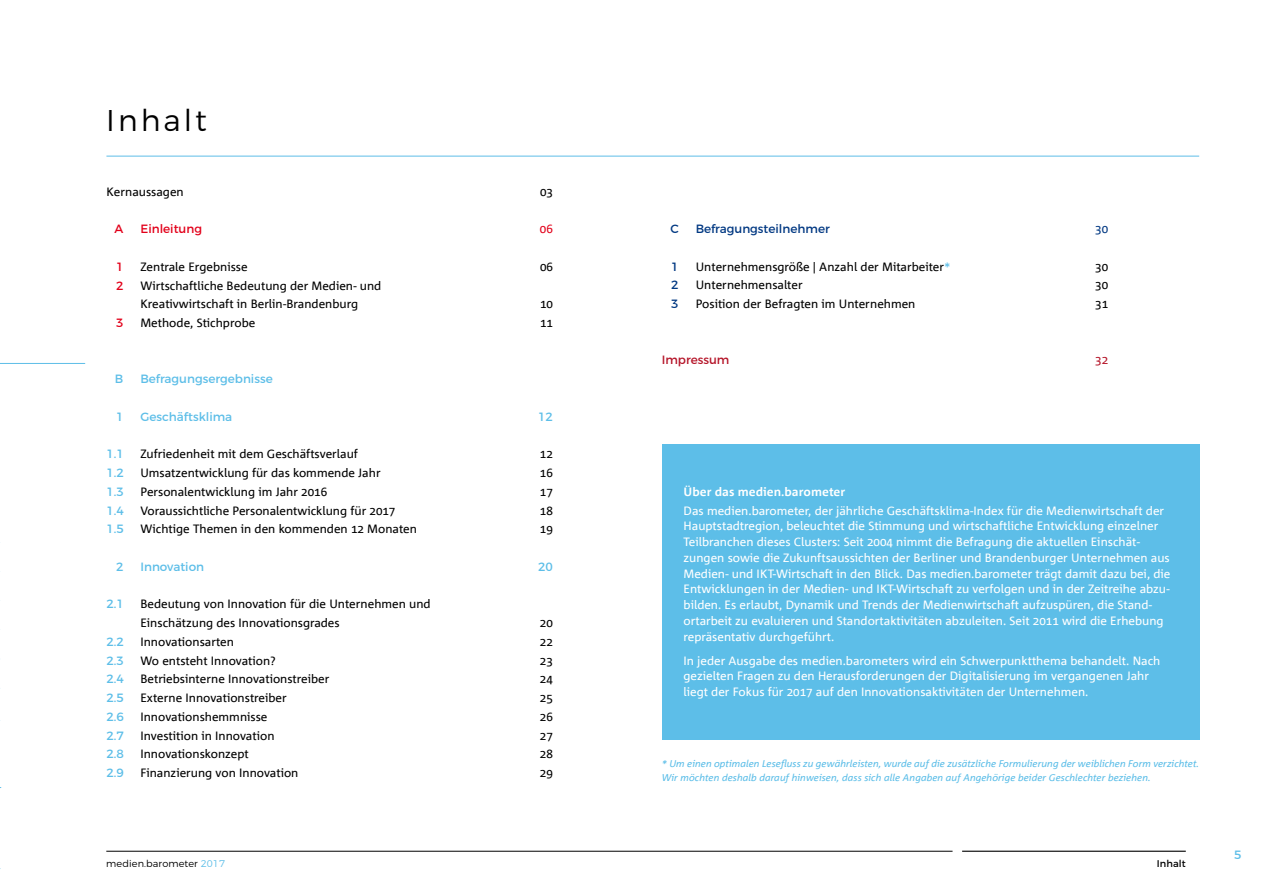
<style>
.page{position:relative;width:1263px;height:893px;background:#fff}
.page>*{position:absolute;margin:0;border:0;box-sizing:border-box;transform-origin:0 0}
.t1{font:300 30px "Montserrat";letter-spacing:.1em;color:#000}
.t2{font:12px/15.8px "Corpid Office";color:#fff}
.t3{font:12px/18.8px "Corpid Office";color:#000}
.t4{font:12px "Montserrat";color:#5dbee8}
.t5{font:12px "Montserrat";color:#003882}
.t6{font:700 12px "Corpid Office";color:#fff}
.t7{font:12px "Montserrat";color:#e2001a}
.t8{font:12px "Montserrat";color:#b51529}
.t9{font:12px "Corpid Office";color:#e2001a}
.t10{font:12px "Corpid Office";color:#003882}
.t11{font:12px "Corpid Office";color:#b51529}
.t12{font:italic 9.75px/13.5px "Corpid Office";color:#5dbee8}
.t13{font:300 9.75px "Montserrat";letter-spacing:.01em;color:#000}
.t14{font:9.75px "Montserrat";letter-spacing:.01em;color:#000}
.s1{color:#5dbee8}
</style>
<div class="page">
<hr style="left:962px;top:851px;width:224px;height:1px;background:#000">
<hr style="left:106px;top:851px;width:846px;height:1px;background:#000">
<hr style="left:106px;top:156px;width:1093px;height:1px;background:#5dbee8">
<div style="left:662px;top:444px;width:537px;height:296px;background:#5dbee8"></div>
<h1 class="t1" style="left:106px;top:102px;width:102px">Inhalt</h1>
<p class="t3" style="left:106px;top:183px;width:79px">Kernaussagen</p>
<p class="t3" style="left:540px;top:183px;width:14px">03</p>
<p class="t7" style="left:115px;top:222px;width:10px">A</p>
<p class="t7" style="left:140px;top:222px;width:63px">Einleitung</p>
<p class="t9" style="left:540px;top:223px;width:14px">06</p>
<p class="t7" style="left:116px;top:259px;width:9px">1</p>
<p class="t3" style="left:140px;top:258px;width:109px">Zentrale Ergebnisse</p>
<p class="t3" style="left:540px;top:258px;width:14px">06</p>
<p class="t7" style="left:116px;top:278px;width:9px">2</p>
<p class="t3" style="left:140px;top:276px;width:242px">Wirtschaftliche Bedeutung der Medien- und<br>Kreativwirtschaft in Berlin-Brandenburg</p>
<p class="t3" style="left:540px;top:295px;width:14px">10</p>
<p class="t7" style="left:116px;top:315px;width:9px">3</p>
<p class="t3" style="left:140px;top:314px;width:116px">Methode, Stichprobe</p>
<p class="t3" style="left:540px;top:314px;width:14px">11</p>
<p class="t4" style="left:115px;top:372px;width:10px">B</p>
<p class="t4" style="left:140px;top:372px;width:134px">Befragungsergebnisse</p>
<p class="t4" style="left:116px;top:409px;width:9px">1</p>
<p class="t4" style="left:140px;top:409px;width:93px">Geschäftsklima</p>
<p class="t4" style="left:538px;top:409px;width:16px">12</p>
<p class="t4" style="left:106px;top:447px;width:19px">1.1</p>
<p class="t3" style="left:140px;top:445px;width:219px">Zufriedenheit mit dem Geschäftsverlauf</p>
<p class="t3" style="left:540px;top:445px;width:14px">12</p>
<p class="t4" style="left:106px;top:465px;width:19px">1.2</p>
<p class="t3" style="left:140px;top:464px;width:242px">Umsatzentwicklung für das kommende Jahr</p>
<p class="t3" style="left:540px;top:464px;width:14px">16</p>
<p class="t4" style="left:106px;top:484px;width:19px">1.3</p>
<p class="t3" style="left:140px;top:483px;width:188px">Personalentwicklung im Jahr 2016</p>
<p class="t3" style="left:540px;top:483px;width:14px">17</p>
<p class="t4" style="left:106px;top:503px;width:19px">1.4</p>
<p class="t3" style="left:140px;top:501px;width:256px">Voraussichtliche Personalentwicklung für 2017</p>
<p class="t3" style="left:540px;top:501px;width:14px">18</p>
<p class="t4" style="left:106px;top:522px;width:19px">1.5</p>
<p class="t3" style="left:140px;top:520px;width:278px">Wichtige Themen in den kommenden 12 Monaten</p>
<p class="t3" style="left:540px;top:520px;width:14px">19</p>
<p class="t4" style="left:116px;top:559px;width:9px">2</p>
<p class="t4" style="left:140px;top:559px;width:65px">Innovation</p>
<p class="t4" style="left:538px;top:559px;width:16px">20</p>
<p class="t4" style="left:106px;top:597px;width:19px">2.1</p>
<p class="t3" style="left:140px;top:595px;width:292px">Bedeutung von Innovation für die Unternehmen und<br>Einschätzung des Innovationsgrades</p>
<p class="t3" style="left:540px;top:614px;width:14px">20</p>
<p class="t4" style="left:106px;top:634px;width:19px">2.2</p>
<p class="t3" style="left:140px;top:633px;width:95px">Innovationsarten</p>
<p class="t3" style="left:540px;top:633px;width:14px">22</p>
<p class="t4" style="left:106px;top:653px;width:19px">2.3</p>
<p class="t3" style="left:140px;top:651px;width:137px">Wo entsteht Innovation?</p>
<p class="t3" style="left:540px;top:651px;width:14px">23</p>
<p class="t4" style="left:106px;top:672px;width:19px">2.4</p>
<p class="t3" style="left:140px;top:670px;width:190px">Betriebsinterne Innovationstreiber</p>
<p class="t3" style="left:540px;top:670px;width:14px">24</p>
<p class="t4" style="left:106px;top:690px;width:19px">2.5</p>
<p class="t3" style="left:140px;top:689px;width:148px">Externe Innovationstreiber</p>
<p class="t3" style="left:540px;top:689px;width:14px">25</p>
<p class="t4" style="left:106px;top:709px;width:19px">2.6</p>
<p class="t3" style="left:140px;top:708px;width:128px">Innovationshemmnisse</p>
<p class="t3" style="left:540px;top:708px;width:14px">26</p>
<p class="t4" style="left:106px;top:728px;width:19px">2.7</p>
<p class="t3" style="left:140px;top:726px;width:136px">Investition in Innovation</p>
<p class="t3" style="left:540px;top:726px;width:14px">27</p>
<p class="t4" style="left:106px;top:747px;width:19px">2.8</p>
<p class="t3" style="left:140px;top:745px;width:110px">Innovationskonzept</p>
<p class="t3" style="left:540px;top:745px;width:14px">28</p>
<p class="t4" style="left:106px;top:765px;width:19px">2.9</p>
<p class="t3" style="left:140px;top:764px;width:160px">Finanzierung von Innovation</p>
<p class="t3" style="left:540px;top:764px;width:14px">29</p>
<p class="t13" style="left:106px;top:858px;width:120px">medien.barometer <span class="s1">2017</span></p>
<p class="t5" style="left:670px;top:222px;width:10px">C</p>
<p class="t5" style="left:696px;top:222px;width:136px">Befragungsteilnehmer</p>
<p class="t10" style="left:1095px;top:222px;width:14px">30</p>
<p class="t5" style="left:671px;top:259px;width:9px">1</p>
<p class="t3" style="left:696px;top:258px;width:256px">Unternehmensgröße | Anzahl der Mitarbeiter<span class="s1">*</span></p>
<p class="t3" style="left:1095px;top:258px;width:14px">30</p>
<p class="t5" style="left:671px;top:278px;width:9px">2</p>
<p class="t3" style="left:696px;top:276px;width:108px">Unternehmensalter</p>
<p class="t3" style="left:1095px;top:276px;width:14px">30</p>
<p class="t5" style="left:671px;top:297px;width:9px">3</p>
<p class="t3" style="left:696px;top:295px;width:221px">Position der Befragten im Unternehmen</p>
<p class="t3" style="left:1095px;top:295px;width:14px">31</p>
<p class="t8" style="left:662px;top:353px;width:69px">Impressum</p>
<p class="t11" style="left:1095px;top:354px;width:14px">32</p>
<p class="t6" style="left:683px;top:485px;width:163px">Über das medien.barometer</p>
<p class="t2" style="left:683px;top:503px;width:488px">Das medien.barometer, der jährliche Geschäftsklima-Index für die Medienwirtschaft der Hauptstadtregion, beleuchtet die Stimmung und wirtschaftliche Entwicklung einzelner Teilbranchen dieses Clusters: Seit 2004 nimmt die Befragung die aktuellen Einschät&shy;zungen sowie die Zukunftsaussichten der Berliner und Brandenburger Unternehmen aus Medien- und IKT-Wirtschaft in den Blick. Das medien.barometer trägt damit dazu bei, die Entwicklungen in der Medien- und IKT-Wirtschaft zu verfolgen und in der Zeitreihe abzu&shy;bilden. Es erlaubt, Dynamik und Trends der Medienwirtschaft aufzuspüren, die Stand&shy;ortarbeit zu evaluieren und Standortaktivitäten abzuleiten. Seit 2011 wird die Erhebung repräsentativ durchgeführt.</p>
<p class="t2" style="left:683px;top:653px;width:478px">In jeder Ausgabe des medien.barometers wird ein Schwerpunktthema behandelt. Nach gezielten Fragen zu den Herausforderungen der Digitalisierung im vergangenen Jahr liegt der Fokus für 2017 auf den Innovationsaktivitäten der Unternehmen.</p>
<p class="t12" style="left:662px;top:758px;width:539px">* Um einen optimalen Lesefluss zu gewährleisten, wurde auf die zusätzliche Formulierung der weiblichen Form verzichtet.<br>Wir möchten deshalb darauf hinweisen, dass sich alle Angaben auf Angehörige beider Geschlechter beziehen.</p>
<p class="t14" style="left:1157px;top:857px;width:30px">Inhalt</p>
<p class="t4" style="left:1234px;top:848px;width:9px">5</p>
</div>
